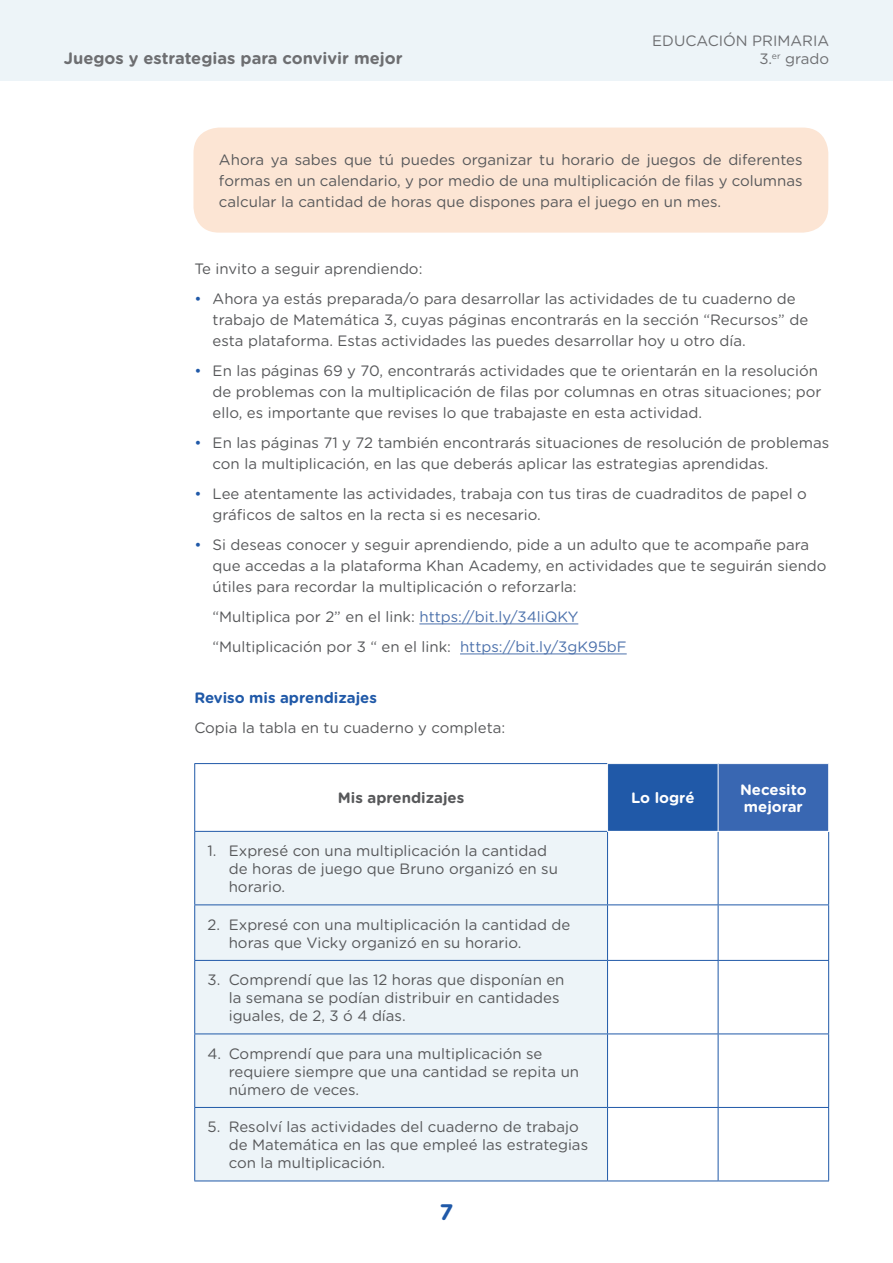
<style>
.page{position:relative;width:893px;height:1263px;background:#fff}
.page>*{position:absolute;margin:0;border:0;box-sizing:border-box;transform-origin:0 0}
.t1{font:700 22.5px "Gotham Rounded";color:#2059a8}
.t2{font:700 16.5px "Gotham Rounded";color:#6d6e71}
.t3{font:15px/21px "Gotham Rounded";color:#57585a}
.t4{font:15px/18px "Gotham Rounded";color:#6d6e71;text-align:right}
.t5{font:700 15px/16.5px "Gotham Rounded";color:#fff}
.t6{font:700 15px "Gotham Rounded";color:#2059a8}
.t7{font:700 15px "Gotham Rounded";color:#57585a}
.s1{color:#2059a8}
.s2{color:#4d72ac}
</style>
<div class="page">
<div style="left:0;top:0;width:893px;height:81px;background:#edf4f8"></div>
<hr style="left:419px;top:623px;width:159px;height:1px;background:#4d72ac">
<hr style="left:460px;top:653px;width:167px;height:1px;background:#4d72ac">
<div style="left:193px;top:128px;width:635px;height:105px;background:#fce5d4;border-radius:26px"></div>
<svg style="left:195px;top:764px;width:633px;height:416px"></svg>
<div style="left:608px;top:763px;width:110px;height:68px;background:#2059a8"></div>
<div style="left:718px;top:763px;width:111px;height:68px;background:#3967b2"></div>
<div style="left:195px;top:832px;width:412px;height:348px;background:#edf4f8"></div>
<hr style="left:194px;top:763px;width:413px;height:1px;background:#2059a8">
<hr style="left:194px;top:764px;width:1px;height:67px;background:#2059a8">
<hr style="left:194px;top:831px;width:413px;height:1px;background:#2059a8">
<hr style="left:194px;top:832px;width:1px;height:72px;background:#2059a8">
<hr style="left:607px;top:832px;width:1px;height:72px;background:#2059a8">
<hr style="left:718px;top:832px;width:1px;height:72px;background:#2059a8">
<hr style="left:828px;top:832px;width:1px;height:72px;background:#2059a8">
<hr style="left:194px;top:904px;width:414px;height:1px;background:#2059a8">
<hr style="left:194px;top:905px;width:1px;height:55px;background:#2059a8">
<hr style="left:608px;top:904px;width:110px;height:1px;background:#2059a8">
<hr style="left:607px;top:905px;width:1px;height:55px;background:#2059a8">
<hr style="left:718px;top:904px;width:111px;height:1px;background:#2059a8">
<hr style="left:718px;top:905px;width:1px;height:55px;background:#2059a8">
<hr style="left:828px;top:905px;width:1px;height:55px;background:#2059a8">
<hr style="left:194px;top:960px;width:414px;height:1px;background:#2059a8">
<hr style="left:194px;top:961px;width:1px;height:72px;background:#2059a8">
<hr style="left:608px;top:960px;width:110px;height:1px;background:#2059a8">
<hr style="left:607px;top:961px;width:1px;height:72px;background:#2059a8">
<hr style="left:718px;top:960px;width:111px;height:1px;background:#2059a8">
<hr style="left:718px;top:961px;width:1px;height:72px;background:#2059a8">
<hr style="left:828px;top:961px;width:1px;height:72px;background:#2059a8">
<hr style="left:194px;top:1033px;width:414px;height:1px;background:#2059a8">
<hr style="left:194px;top:1034px;width:1px;height:73px;background:#2059a8">
<hr style="left:608px;top:1033px;width:110px;height:1px;background:#2059a8">
<hr style="left:607px;top:1034px;width:1px;height:73px;background:#2059a8">
<hr style="left:718px;top:1033px;width:111px;height:1px;background:#2059a8">
<hr style="left:718px;top:1034px;width:1px;height:73px;background:#2059a8">
<hr style="left:828px;top:1034px;width:1px;height:73px;background:#2059a8">
<hr style="left:194px;top:1107px;width:414px;height:1px;background:#2059a8">
<hr style="left:194px;top:1108px;width:1px;height:72px;background:#2059a8">
<hr style="left:608px;top:1107px;width:110px;height:1px;background:#2059a8">
<hr style="left:607px;top:1108px;width:1px;height:72px;background:#2059a8">
<hr style="left:718px;top:1107px;width:111px;height:1px;background:#2059a8">
<hr style="left:718px;top:1108px;width:1px;height:72px;background:#2059a8">
<hr style="left:828px;top:1108px;width:1px;height:72px;background:#2059a8">
<hr style="left:194px;top:1180px;width:414px;height:1px;background:#2059a8">
<hr style="left:608px;top:1180px;width:110px;height:1px;background:#2059a8">
<hr style="left:718px;top:1180px;width:111px;height:1px;background:#2059a8">
<hr style="left:607px;top:763px;width:111px;height:1px;background:#fff">
<hr style="left:607px;top:764px;width:1px;height:67px;background:#fff">
<hr style="left:718px;top:763px;width:111px;height:1px;background:#fff">
<hr style="left:718px;top:764px;width:1px;height:67px;background:#fff">
<hr style="left:828px;top:764px;width:1px;height:67px;background:#fff">
<hr style="left:607px;top:831px;width:111px;height:1px;background:#fff">
<hr style="left:718px;top:831px;width:111px;height:1px;background:#fff">
<p class="t2" style="left:64px;top:49px;width:340px">Juegos y estrategias para convivir mejor</p>
<p class="t4" style="left:652px;top:31px;width:178px">EDUCACIÓN PRIMARIA<br>3.<sup>er</sup> grado</p>
<p class="t3" style="left:219px;top:149px;width:585px;text-align:justify">Ahora ya sabes que tú puedes organizar tu horario de juegos de diferentes formas en un calendario, y por medio de una multiplicación de filas y columnas calcular la cantidad de horas que dispones para el juego en un mes.</p>
<p class="t3" style="left:194px;top:259px;width:230px">Te invito a seguir aprendiendo:</p>
<p class="t3" style="left:213px;top:289px;width:597px;text-indent:-18px"><span class="s1">•</span> Ahora ya estás preparada/o para desarrollar las actividades de tu cuaderno de trabajo de Matemática 3, cuyas páginas encontrarás en la sección “Recursos” de esta plataforma. Estas actividades las puedes desarrollar hoy u otro día.</p>
<p class="t3" style="left:213px;top:361px;width:610px;text-indent:-18px"><span class="s1">•</span> En las páginas 69 y 70, encontrarás actividades que te orientarán en la resolución de problemas con la multiplicación de filas por columnas en otras situaciones; por ello, es importante que revises lo que trabajaste en esta actividad.</p>
<p class="t3" style="left:213px;top:433px;width:618px;text-indent:-18px"><span class="s1">•</span> En las páginas 71 y 72 también encontrarás situaciones de resolución de problemas con la multiplicación, en las que deberás aplicar las estrategias aprendidas.</p>
<p class="t3" style="left:213px;top:484px;width:596px;text-indent:-18px"><span class="s1">•</span> Lee atentamente las actividades, trabaja con tus tiras de cuadraditos de papel o gráficos de saltos en la recta si es necesario.</p>
<p class="t3" style="left:213px;top:535px;width:615px;text-indent:-18px"><span class="s1">•</span> Si deseas conocer y seguir aprendiendo, pide a un adulto que te acompañe para que accedas a la plataforma Khan Academy, en actividades que te seguirán siendo útiles para recordar la multiplicación o reforzarla:</p>
<p class="t3" style="left:213px;top:602px;width:416px;line-height:30px">“Multiplica por 2” en el link: <span class="s2">https://bit.ly/34liQKY </span>“Multiplicación por 3 “ en el link: <span class="s2">https://bit.ly/3gK95bF</span></p>
<p class="t6" style="left:194px;top:690px;width:184px">Reviso mis aprendizajes</p>
<p class="t3" style="left:194px;top:718px;width:312px">Copia la tabla en tu cuaderno y completa:</p>
<p class="t7" style="left:338px;top:790px;width:128px">Mis aprendizajes</p>
<p class="t5" style="left:631px;top:790px;width:65px">Lo logré</p>
<p class="t5" style="left:740px;top:781px;width:68px">Necesito mejorar</p>
<p class="t3" style="left:229px;top:842px;width:331px;line-height:18px;text-indent:-21px">1. Expresé con una multiplicación la cantidad de horas de juego que Bruno organizó en su horario.</p>
<p class="t3" style="left:229px;top:915px;width:343px;line-height:18px;text-indent:-21px">2. Expresé con una multiplicación la cantidad de horas que Vicky organizó en su horario.</p>
<p class="t3" style="left:229px;top:971px;width:337px;line-height:18px;text-indent:-21px">3. Comprendí que las 12 horas que disponían en la semana se podían distribuir en cantidades iguales, de 2, 3 ó 4 días.</p>
<p class="t3" style="left:229px;top:1044px;width:352px;line-height:18px;text-indent:-21px">4. Comprendí que para una multiplicación se requiere siempre que una cantidad se repita un número de veces.</p>
<p class="t3" style="left:229px;top:1118px;width:361px;line-height:18px;text-indent:-21px">5. Resolví las actividades del cuaderno de trabajo de Matemática en las que empleé las estrategias con la multiplicación.</p>
<h1 class="t1" style="left:439px;top:1199px;width:15px">7</h1>
</div>
